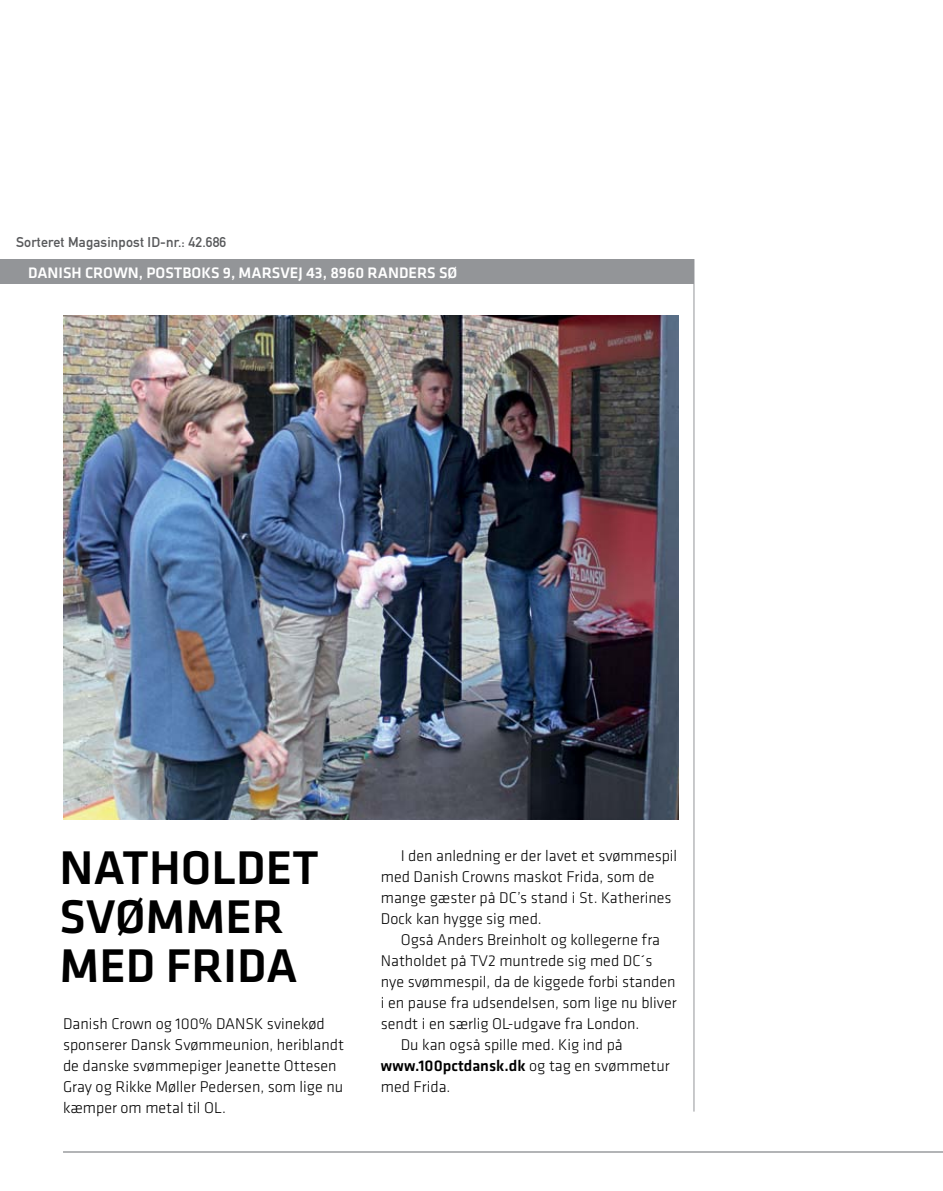
<style>
.page{position:relative;width:943px;height:1191px;background:#fff}
.page>*{position:absolute;margin:0;border:0;box-sizing:border-box;transform-origin:0 0}
.t1{font:500 49px/49px "Klavika";color:#000}
.t2{font:300 16.1px/21px "Klavika";color:#000}
.t3{font:500 16.1px "Klavika";color:#000}
.t4{font:500 15.75px "Klavika";color:#fff}
.t5{font:14px "DIN Mittelschrift Alternate";letter-spacing:.01em;color:#58595b}
.s1{font-weight:300}
</style>
<div class="page">
<div style="left:0;top:259px;width:694px;height:25px;background:#939598"></div>
<hr style="left:63px;top:1151px;width:880px;height:1px;background:#939598">
<hr style="left:693px;top:259px;width:1px;height:852px;background:#939598">
<img style="left:63px;top:315px;width:615px;height:504px">
<p class="t5" style="left:16px;top:234px;width:212px">Sorteret Magasinpost ID-nr.: 42.686</p>
<p class="t4" style="left:28px;top:264px;width:129px">DANISH CROWN, POSTBOKS</p>
<p class="t4" style="left:223px;top:264px;width:226px">9, MARSVEJ 43, 8960 RANDERS SØ</p>
<h1 class="t1" style="left:60px;top:844px;width:261px">NATHOLDET<br>SVØMMER<br>MED FRI DA</h1>
<p class="t2" style="left:381px;top:845px;width:298px;text-indent:20px">I den anledning er der lavet et svømmespil med Danish Crowns maskot Frida, som de mange gæster på DC’s stand i St. Katherines Dock kan hygge sig med.</p>
<p class="t2" style="left:401px;top:929px;width:261px">Også Anders Breinholt og kollegerne fra</p>
<p class="t2" style="left:381px;top:950px;width:273px">Natholdet på TV2 muntrede sig med DC´s</p>
<p class="t2" style="left:381px;top:971px;width:296px">nye svømmespil, da de kiggede forbi standen</p>
<p class="t2" style="left:381px;top:992px;width:297px">i en pause fra udsendelsen, som lige nu bliver</p>
<p class="t2" style="left:381px;top:1013px;width:260px">sendt i en særlig OL-udgave fra London.</p>
<p class="t2" style="left:401px;top:1034px;width:223px">Du kan også spille med. Kig ind på</p>
<p class="t3" style="left:381px;top:1057px;width:290px">WWW.100PCTDANSK.DK <span class="s1">og tag en svømmetur</span></p>
<p class="t2" style="left:381px;top:1076px;width:71px">med Frida.</p>
<p class="t2" style="left:63px;top:1013px;width:282px">Danish Crown og 100% DANSK svinekød sponserer Dansk Svømmeunion, heriblandt de danske svømmepiger Jeanette Ottesen Gray og Rikke Møller Pedersen, som lige nu kæmper om metal til OL.</p>
</div>
